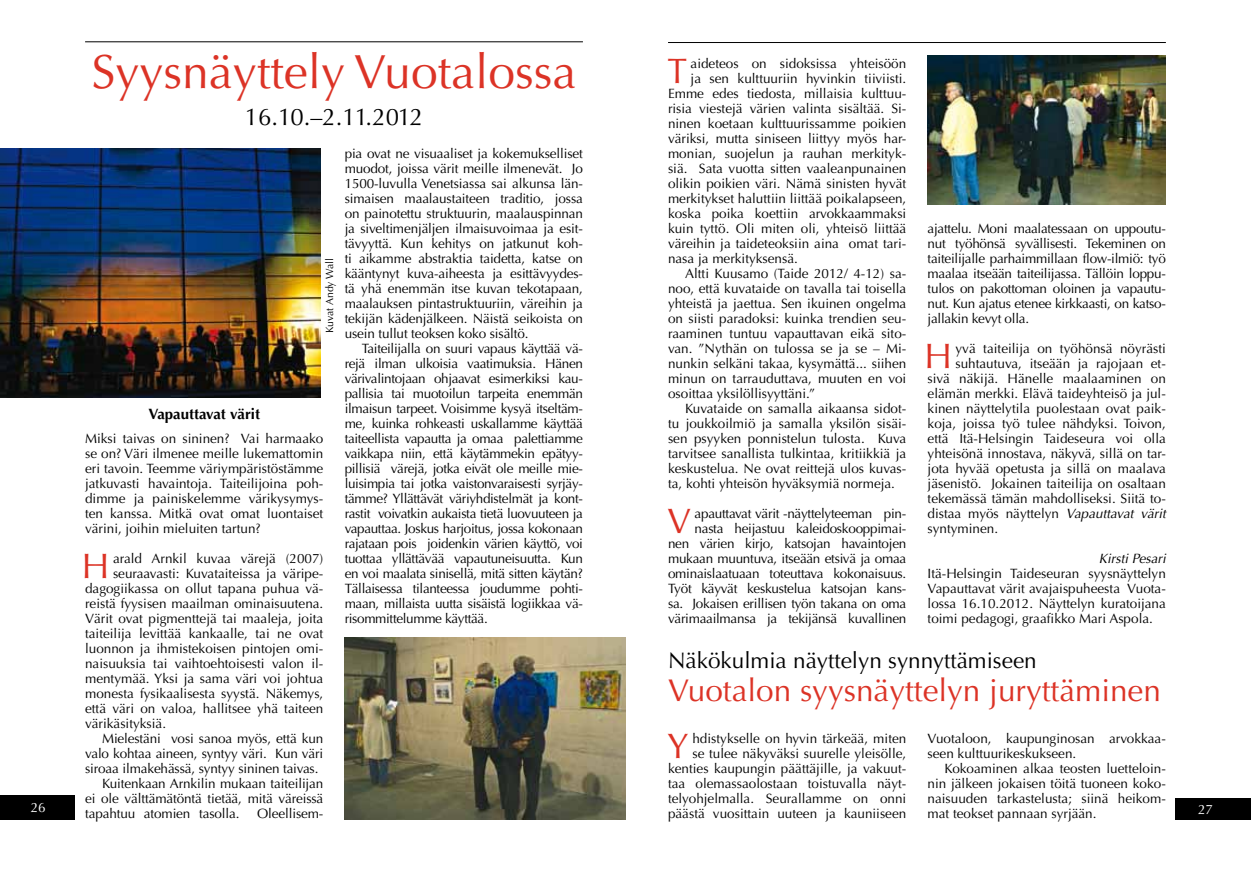
<style>
.page{position:relative;width:1251px;height:893px;background:#fff}
.page>*{position:absolute;margin:0;border:0;box-sizing:border-box;transform-origin:0 0}
.t1{font:48px "Optima";color:#dc3326}
.t2{font:35.4px "Optima";color:#dc3326}
.t3{font:31.5px "Optima";color:#dc3326}
.t4{font:24px "Optima";letter-spacing:-.05em;color:#000}
.t5{font:22.5px "Optima";color:#000}
.t6{font:700 15px "Optima";color:#000}
.t7{font:13.5px/15px "Optima";color:#000;text-align:justify}
.t8{font:13.5px/15px "Optima";letter-spacing:-.02em;color:#000;text-align:right}
.t9{font:italic 13.5px "Optima";color:#000}
.t10{font:13.5px "Optima";color:#fff}
.t11{font:10.5px "Optima";color:#000}
.s1{font-style:italic}
</style>
<div class="page">
<hr style="left:85px;top:41px;width:498px;height:1px;background:#000">
<hr style="left:668px;top:42px;width:497px;height:1px;background:#000">
<div style="left:1174px;top:798px;width:76px;height:22px;background:#000"></div>
<div style="left:0;top:795px;width:74px;height:24px;background:#000"></div>
<img style="left:0;top:148px;width:321px;height:249px">
<img style="left:927px;top:55px;width:238px;height:149px">
<img style="left:344px;top:637px;width:281px;height:182px">
<h1 class="t1" style="left:91px;top:44px;width:486px">Syysnäyttely Vuotalossa</h1>
<h3 class="t4" style="left:245px;top:103px;width:180px">16.10.–2.11.2012</h3>
<h2 class="t2" style="left:667px;top:51px;width:21px">T</h2>
<p class="t7" style="left:690px;top:56px;width:217px">aideteos on sidoksissa yhteisöön</p>
<p class="t7" style="left:690px;top:71px;width:217px">ja sen kulttuuriin hyvinkin tiiviisti.</p>
<p class="t7" style="left:668px;top:86px;width:240px">Emme edes tiedosta, millaisia kulttuu-</p>
<p class="t7" style="left:668px;top:101px;width:240px">risia viestejä värien valinta sisältää. Si-</p>
<p class="t7" style="left:668px;top:116px;width:240px">ninen koetaan kulttuurissamme poikien</p>
<p class="t7" style="left:668px;top:131px;width:240px">väriksi, mutta siniseen liittyy myös har-</p>
<p class="t7" style="left:668px;top:146px;width:240px">monian, suojelun ja rauhan merkityk-</p>
<p class="t7" style="left:668px;top:161px;width:240px">siä. Sata vuotta sitten vaaleanpunainen</p>
<p class="t7" style="left:668px;top:176px;width:240px">olikin poikien väri. Nämä sinisten hyvät</p>
<p class="t7" style="left:668px;top:191px;width:240px">merkitykset haluttiin liittää poikalapseen,</p>
<p class="t7" style="left:668px;top:206px;width:240px">koska poika koettiin arvokkaammaksi</p>
<p class="t7" style="left:668px;top:221px;width:240px">kuin tyttö. Oli miten oli, yhteisö liittää</p>
<p class="t7" style="left:668px;top:236px;width:240px">väreihin ja taideteoksiin aina omat tari-</p>
<p class="t7" style="left:668px;top:251px;width:131px">nasa ja merkityksensä.</p>
<p class="t7" style="left:685px;top:266px;width:223px">Altti Kuusamo (Taide 2012/ 4-12) sa-</p>
<p class="t7" style="left:668px;top:281px;width:240px">noo, että kuvataide on tavalla tai toisella</p>
<p class="t7" style="left:668px;top:296px;width:240px">yhteistä ja jaettua. Sen ikuinen ongelma</p>
<p class="t7" style="left:668px;top:311px;width:240px">on siisti paradoksi: kuinka trendien seu-</p>
<p class="t7" style="left:668px;top:326px;width:240px">raaminen tuntuu vapauttavan eikä sito-</p>
<p class="t7" style="left:668px;top:341px;width:240px">van. ”Nythän on tulossa se ja se – Mi-</p>
<p class="t7" style="left:668px;top:356px;width:240px">nunkin selkäni takaa, kysymättä... siihen</p>
<p class="t7" style="left:668px;top:371px;width:240px">minun on tarrauduttava, muuten en voi</p>
<p class="t7" style="left:668px;top:386px;width:149px">osoittaa yksilöllisyyttäni.”</p>
<p class="t7" style="left:685px;top:401px;width:223px">Kuvataide on samalla aikaansa sidot-</p>
<p class="t7" style="left:668px;top:416px;width:240px">tu joukkoilmiö ja samalla yksilön sisäi-</p>
<p class="t7" style="left:668px;top:431px;width:240px">sen psyyken ponnistelun tulosta. Kuva</p>
<p class="t7" style="left:668px;top:446px;width:240px">tarvitsee sanallista tulkintaa, kritiikkiä ja</p>
<p class="t7" style="left:668px;top:461px;width:240px">keskustelua. Ne ovat reittejä ulos kuvas-</p>
<p class="t7" style="left:668px;top:476px;width:228px">ta, kohti yhteisön hyväksymiä normeja.</p>
<h2 class="t2" style="left:667px;top:501px;width:25px">V</h2>
<p class="t7" style="left:344px;top:146px;width:240px">pia ovat ne visuaaliset ja kokemukselliset muodot, joissa värit meille ilmenevät. Jo 1500-luvulla Venetsiassa sai alkunsa län&shy;simaisen maalaustaiteen traditio, jossa on painotettu struktuurin, maalauspinnan ja siveltimenjäljen ilmaisuvoimaa ja esit&shy;tävyyttä. Kun kehitys on jatkunut koh&shy;ti aikamme abstraktia taidetta, katse on kääntynyt kuva-aiheesta ja esittävyydes&shy;tä yhä enemmän itse kuvan tekotapaan, maalauksen pintastruktuuriin, väreihin ja tekijän kädenjälkeen. Näistä seikoista on usein tullut teoksen koko sisältö.</p>
<p class="t7" style="left:344px;top:341px;width:240px;text-indent:17px">Taiteilijalla on suuri vapaus käyttää vä&shy;rejä ilman ulkoisia vaatimuksia. Hänen värivalintojaan ohjaavat esimerkiksi kau&shy;pallisia tai muotoilun tarpeita enemmän ilmaisun tarpeet. Voisimme kysyä itseltäm&shy;me, kuinka rohkeasti uskallamme käyttää taiteellista vapautta ja omaa palettiamme vaikkapa niin, että käytämmekin epätyy&shy;pillisiä värejä, jotka eivät ole meille mie&shy;luisimpia tai jotka vaistonvaraisesti syrjäy&shy;tämme? Yllättävät väriyhdistelmät ja kont&shy;rastit voivatkin aukaista tietä luovuuteen ja vapauttaa. Joskus harjoitus, jossa kokonaan rajataan pois joidenkin värien käyttö, voi tuottaa yllättävää vapautuneisuutta. Kun en voi maalata sinisellä, mitä sitten käytän?<br>Tällaisessa tilanteessa joudumme pohti&shy;maan, millaista uutta sisäistä logiikkaa vä&shy;risommittelumme käyttää.</p>
<p class="t7" style="left:927px;top:221px;width:240px">ajattelu. Moni maalatessaan on uppoutu&shy;nut työhönsä syvällisesti. Tekeminen on taiteilijalle parhaimmillaan flow-ilmiö: työ maalaa itseään taiteilijassa. Tällöin loppu&shy;tulos on pakottoman oloinen ja vapautu&shy;nut. Kun ajatus etenee kirkkaasti, on katso&shy;jallakin kevyt olla.</p>
<h2 class="t2" style="left:924px;top:336px;width:29px">H</h2>
<p class="t7" style="left:955px;top:341px;width:212px">yvä taiteilija on työhönsä nöyrästi</p>
<p class="t11" style="left:323px;top:333px;width:77px;rotate:-90deg">Kuvat Andy Wall</p>
<p class="t7" style="left:955px;top:356px;width:212px">suhtautuva, itseään ja rajojaan et-</p>
<p class="t7" style="left:927px;top:371px;width:240px">sivä näkijä. Hänelle maalaaminen on</p>
<p class="t7" style="left:927px;top:386px;width:240px">elämän merkki. Elävä taideyhteisö ja jul-</p>
<p class="t7" style="left:927px;top:401px;width:240px">kinen näyttelytila puolestaan ovat paik-</p>
<p class="t7" style="left:927px;top:416px;width:240px">koja, joissa työ tulee nähdyksi. Toivon,</p>
<p class="t7" style="left:927px;top:431px;width:240px">että Itä-Helsingin Taideseura voi olla</p>
<p class="t7" style="left:927px;top:446px;width:240px">yhteisönä innostava, näkyvä, sillä on tar-</p>
<p class="t7" style="left:927px;top:461px;width:240px">jota hyvää opetusta ja sillä on maalava</p>
<p class="t7" style="left:927px;top:476px;width:240px">jäsenistö. Jokainen taiteilija on osaltaan</p>
<p class="t7" style="left:927px;top:491px;width:240px">tekemässä tämän mahdolliseksi. Siitä to-</p>
<p class="t7" style="left:927px;top:506px;width:240px">distaa myös näyttelyn <span class="s1">Vapauttavat värit</span></p>
<p class="t7" style="left:927px;top:521px;width:72px">syntyminen.</p>
<p class="t9" style="left:1098px;top:551px;width:68px">Kirsti Pesari</p>
<p class="t7" style="left:927px;top:566px;width:240px">Itä-Helsingin Taideseuran syysnäyttelyn Vapauttavat värit avajaispuheesta Vuota&shy;lossa 16.10.2012. Näyttelyn kuratoijana toimi pedagogi, graafikko Mari Aspola.</p>
<h3 class="t5" style="left:668px;top:648px;width:370px">Näkökulmia näyttelyn synnyttämiseen</h3>
<h3 class="t3" style="left:668px;top:672px;width:494px">Vuotalon syysnäyttelyn juryttäminen</h3>
<p class="t6" style="left:148px;top:405px;width:113px">Vapauttavat värit</p>
<p class="t7" style="left:85px;top:431px;width:240px">Miksi taivas on sininen? Vai harmaako se on? Väri ilmenee meille lukemattomin eri tavoin. Teemme väriympäristöstämme jatkuvasti havaintoja. Taiteilijoina poh&shy;dimme ja painiskelemme värikysymys&shy;ten kanssa. Mitkä ovat omat luontaiset värini, joihin mieluiten tartun?</p>
<h2 class="t2" style="left:82px;top:546px;width:29px">H</h2>
<p class="t7" style="left:113px;top:551px;width:212px">arald Arnkil kuvaa värejä (2007)</p>
<p class="t8" style="left:668px;top:506px;width:240px">apauttavat värit -näyttelyteeman pin&shy;nasta heijastuu kaleidoskooppimai-<br>nen värien kirjo, katsojan havaintojen mukaan muuntuva, itseään etsivä ja omaa ominaislaatuaan toteuttava kokonaisuus.<br>Työt käyvät keskustelua katsojan kans&shy;sa. Jokaisen erillisen työn takana on oma värimaailmansa ja tekijänsä kuvallinen</p>
<p class="t7" style="left:113px;top:566px;width:212px">seuraavasti: Kuvataiteissa ja väripe-</p>
<p class="t7" style="left:85px;top:581px;width:240px">dagogiikassa on ollut tapana puhua vä-</p>
<p class="t7" style="left:85px;top:596px;width:240px">reistä fyysisen maailman ominaisuutena.</p>
<p class="t7" style="left:85px;top:611px;width:240px">Värit ovat pigmenttejä tai maaleja, joita</p>
<p class="t7" style="left:85px;top:626px;width:240px">taiteilija levittää kankaalle, tai ne ovat</p>
<p class="t7" style="left:85px;top:641px;width:240px">luonnon ja ihmistekoisen pintojen omi-</p>
<p class="t7" style="left:85px;top:656px;width:240px">naisuuksia tai vaihtoehtoisesti valon il-</p>
<p class="t7" style="left:85px;top:671px;width:240px">mentymää. Yksi ja sama väri voi johtua</p>
<p class="t7" style="left:85px;top:686px;width:240px">monesta fysikaalisesta syystä. Näkemys,</p>
<p class="t7" style="left:85px;top:701px;width:240px">että väri on valoa, hallitsee yhä taiteen</p>
<p class="t7" style="left:85px;top:716px;width:83px">värikäsityksiä.</p>
<p class="t7" style="left:102px;top:731px;width:223px">Mielestäni vosi sanoa myös, että kun</p>
<p class="t7" style="left:85px;top:746px;width:240px">valo kohtaa aineen, syntyy väri. Kun väri</p>
<p class="t7" style="left:85px;top:761px;width:235px">siroaa ilmakehässä, syntyy sininen taivas.</p>
<p class="t7" style="left:102px;top:776px;width:223px">Kuitenkaan Arnkilin mukaan taiteilijan</p>
<p class="t7" style="left:85px;top:791px;width:240px">ei ole välttämätöntä tietää, mitä väreissä</p>
<p class="t7" style="left:85px;top:806px;width:156px">tapahtuu atomien tasolla.</p>
<p class="t7" style="left:257px;top:806px;width:68px">Oleellisem-</p>
<p class="t7" style="left:927px;top:731px;width:240px">Vuotaloon, kaupunginosan arvokkaa&shy;seen kulttuurikeskukseen.</p>
<p class="t7" style="left:927px;top:761px;width:240px;text-indent:17px">Kokoaminen alkaa teosten luetteloin&shy;nin jälkeen jokaisen töitä tuoneen koko&shy;naisuuden tarkastelusta; siinä heikom&shy;mat teokset pannaan syrjään.</p>
<p class="t7" style="left:668px;top:731px;width:240px;text-align:right">hdistykselle on hyvin tärkeää, miten<br>se tulee näkyväksi suurelle yleisölle, kenties kaupungin päättäjille, ja vakuut&shy;taa olemassaolostaan toistuvalla näyt&shy;telyohjelmalla. Seurallamme on onni päästä vuosittain uuteen ja kauniiseen</p>
<h2 class="t2" style="left:667px;top:726px;width:23px">Y</h2>
<p class="t10" style="left:31px;top:800px;width:17px">26</p>
<p class="t10" style="left:1197px;top:801px;width:17px">27</p>
</div>
